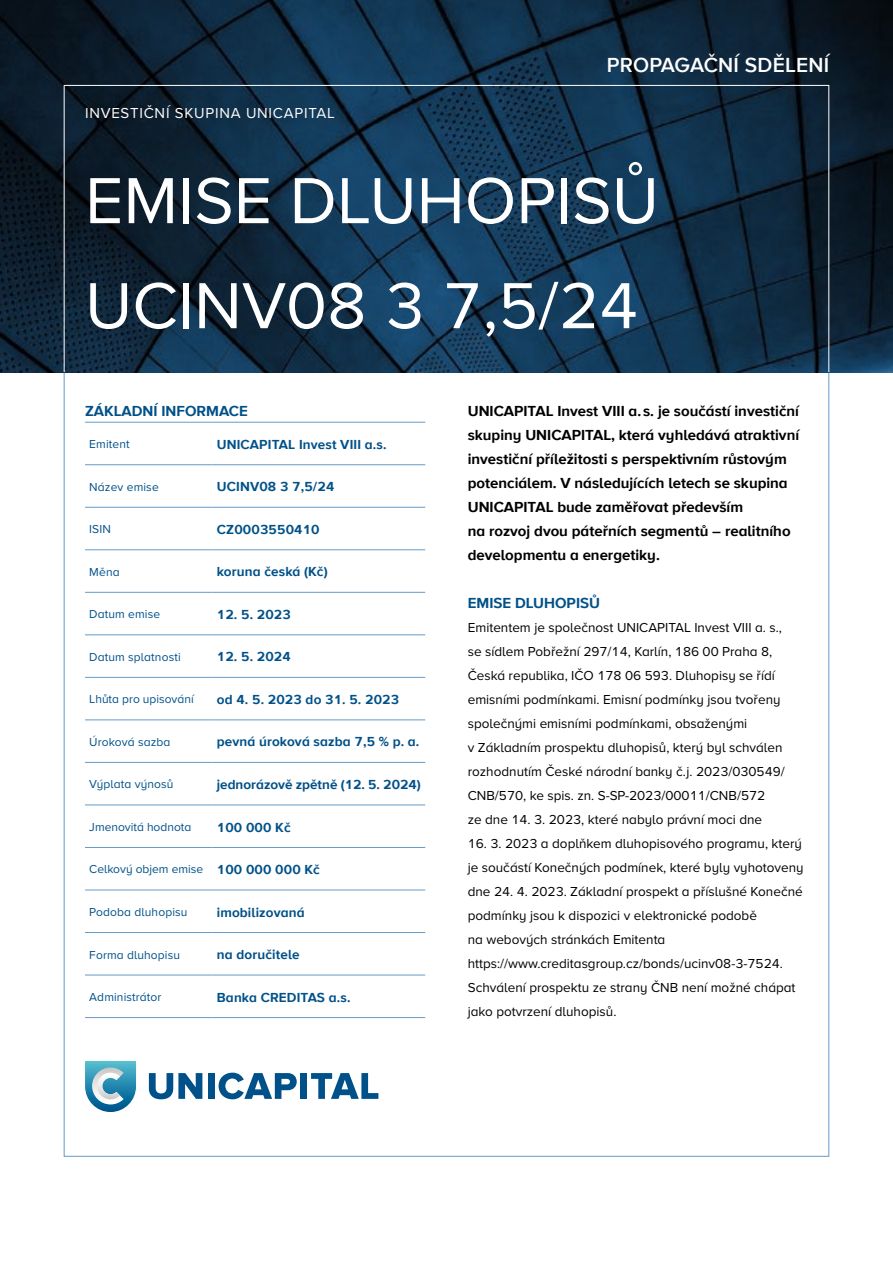
<style>
.page{position:relative;width:893px;height:1263px;background:#fff}
.page>*{position:absolute;margin:0;border:0;box-sizing:border-box;transform-origin:0 0}
.t1{font:67.5px/105px "Proxima Nova A";color:#fff}
.t2{font:600 21px "Proxima Nova A";letter-spacing:.01em;color:#fff}
.t3{font:700 15px/24px "Proxima Nova A";color:#000}
.t4{font:700 15px "Proxima Nova A";color:#005189}
.t5{font:15px "Proxima Nova A";letter-spacing:.05em;color:#fff}
.t6{font:13.5px/24px "Proxima Nova A";color:#000}
.t7{font:700 13.5px "Proxima Nova A";letter-spacing:.01em;color:#005189}
.t8{font:12px "Proxima Nova A";letter-spacing:.01em;color:#005189}
.s1{font-weight:700;font-size:13.5px}
</style>
<div class="page">
<img style="left:0;top:0;width:893px;height:372px">
<hr style="left:85px;top:422px;width:128px;height:1px;background:#659aca">
<hr style="left:213px;top:422px;width:212px;height:1px;background:#659aca">
<hr style="left:85px;top:464px;width:128px;height:1px;background:#659aca">
<hr style="left:213px;top:464px;width:212px;height:1px;background:#659aca">
<hr style="left:85px;top:507px;width:128px;height:1px;background:#659aca">
<hr style="left:213px;top:507px;width:212px;height:1px;background:#659aca">
<hr style="left:85px;top:592px;width:128px;height:1px;background:#659aca">
<hr style="left:213px;top:592px;width:212px;height:1px;background:#659aca">
<hr style="left:85px;top:634px;width:128px;height:1px;background:#659aca">
<hr style="left:213px;top:634px;width:212px;height:1px;background:#659aca">
<hr style="left:85px;top:677px;width:128px;height:1px;background:#659aca">
<hr style="left:213px;top:677px;width:212px;height:1px;background:#659aca">
<hr style="left:85px;top:549px;width:128px;height:1px;background:#659aca">
<hr style="left:213px;top:549px;width:212px;height:1px;background:#659aca">
<hr style="left:85px;top:719px;width:128px;height:1px;background:#659aca">
<hr style="left:213px;top:719px;width:212px;height:1px;background:#659aca">
<hr style="left:85px;top:762px;width:128px;height:1px;background:#659aca">
<hr style="left:213px;top:762px;width:212px;height:1px;background:#659aca">
<hr style="left:85px;top:804px;width:128px;height:1px;background:#659aca">
<hr style="left:213px;top:804px;width:212px;height:1px;background:#659aca">
<hr style="left:85px;top:847px;width:128px;height:1px;background:#659aca">
<hr style="left:213px;top:847px;width:212px;height:1px;background:#659aca">
<hr style="left:85px;top:890px;width:128px;height:1px;background:#659aca">
<hr style="left:213px;top:890px;width:212px;height:1px;background:#659aca">
<hr style="left:85px;top:932px;width:128px;height:1px;background:#659aca">
<hr style="left:213px;top:932px;width:212px;height:1px;background:#659aca">
<hr style="left:85px;top:975px;width:128px;height:1px;background:#659aca">
<hr style="left:213px;top:975px;width:212px;height:1px;background:#659aca">
<hr style="left:85px;top:1017px;width:128px;height:1px;background:#659aca">
<hr style="left:213px;top:1017px;width:212px;height:1px;background:#659aca">
<svg style="left:149px;top:1073px;width:53px;height:26px"></svg>
<div style="left:208px;top:1073px;width:6px;height:26px;background:#005189"></div>
<svg style="left:219px;top:1073px;width:78px;height:26px"></svg>
<div style="left:300px;top:1073px;width:7px;height:26px;background:#005189"></div>
<svg style="left:311px;top:1073px;width:67px;height:26px"></svg>
<svg style="left:85px;top:1061px;width:51px;height:51px"></svg>
<p class="t5" style="left:85px;top:104px;width:251px">INVESTIČNÍ SKUPINA UNICAPITAL</p>
<h2 class="t2" style="left:607px;top:52px;width:224px">PROPAGAČNÍ SDĚLENÍ</h2>
<h1 class="t1" style="left:85px;top:150px;width:575px">EMISE DLUHOPISŮ<br>UCINV08 3 7,5/24</h1>
<p class="t4" style="left:85px;top:402px;width:164px">ZÁKLADNÍ INFORMACE</p>
<p class="t8" style="left:89px;top:437px;width:42px">Emitent</p>
<p class="t7" style="left:217px;top:436px;width:171px">UNICAPITAL Invest VIII a.s.</p>
<p class="t8" style="left:89px;top:480px;width:71px">Název emise</p>
<p class="t7" style="left:217px;top:479px;width:119px">UCINV08 3 7,5/24</p>
<p class="t8" style="left:89px;top:522px;width:23px">ISIN</p>
<p class="t7" style="left:217px;top:521px;width:104px">CZ0003550410</p>
<p class="t8" style="left:89px;top:565px;width:32px">Měna</p>
<p class="t7" style="left:217px;top:564px;width:112px">koruna česká (Kč)</p>
<p class="t8" style="left:89px;top:607px;width:72px">Datum emise</p>
<p class="t7" style="left:217px;top:606px;width:76px">12. 5. 2023</p>
<p class="t8" style="left:89px;top:650px;width:93px">Datum splatnosti</p>
<p class="t7" style="left:217px;top:649px;width:76px">12. 5. 2024</p>
<p class="t8" style="left:89px;top:692px;width:106px">Lhůta pro upisování</p>
<p class="t7" style="left:217px;top:691px;width:184px">od 4. 5. 2023 do 31. 5. 2023</p>
<p class="t8" style="left:89px;top:735px;width:83px">Úroková sazba</p>
<p class="t7" style="left:217px;top:734px;width:204px">pevná úroková sazba 7,5 % p. a.</p>
<p class="t8" style="left:89px;top:777px;width:86px">Výplata výnosů</p>
<p class="t7" style="left:217px;top:776px;width:206px">jednorázově zpětně (12. 5. 2024)</p>
<p class="t8" style="left:89px;top:820px;width:104px">Jmenovitá hodnota</p>
<p class="t7" style="left:217px;top:819px;width:75px">100 000 Kč</p>
<p class="t8" style="left:89px;top:862px;width:232px">Celkový objem emise <span class="s1">100 000 000 Kč</span></p>
<p class="t8" style="left:89px;top:905px;width:100px">Podoba dluhopisu</p>
<p class="t7" style="left:217px;top:904px;width:89px">imobilizovaná</p>
<p class="t8" style="left:89px;top:947px;width:92px">Forma dluhopisu</p>
<p class="t7" style="left:217px;top:946px;width:84px">na doručitele</p>
<p class="t8" style="left:89px;top:990px;width:74px">Administrátor</p>
<p class="t7" style="left:217px;top:989px;width:135px">Banka CREDITAS a.s.</p>
<p class="t3" style="left:468px;top:399px;width:333px">UNICAPITAL Invest VIII a. s. je součástí investiční skupiny UNICAPITAL, která vyhledává atraktivní investiční příležitosti s perspektivním růstovým potenciálem. V následujících letech se skupina UNICAPITAL bude zaměřovat především<br>na rozvoj dvou páteřních segmentů – realitního developmentu a energetiky.</p>
<p class="t4" style="left:468px;top:594px;width:134px">EMISE DLUHOPISŮ</p>
<p class="t6" style="left:468px;top:616px;width:319px">Emitentem je společnost UNICAPITAL Invest VIII a. s., se sídlem Pobřežní 297/14, Karlín, 186 00 Praha 8, Česká republika, IČO 178 06 593. Dluhopisy se řídí emisními podmínkami. Emisní podmínky jsou tvořeny společnými emisními podmínkami, obsaženými<br>v Základním prospektu dluhopisů, který byl schválen rozhodnutím České národní banky č.j. 2023/030549/ CNB/570, ke spis. zn. S-SP-2023/00011/CNB/572<br>ze dne 14. 3. 2023, které nabylo právní moci dne</p>
<p class="t6" style="left:468px;top:832px;width:337px">16. 3. 2023 a doplňkem dluhopisového programu, který je součástí Konečných podmínek, které byly vyhotoveny dne 24. 4. 2023. Základní prospekt a příslušné Konečné podmínky jsou k dispozici v elektronické podobě<br>na webových stránkách Emitenta https://www.creditasgroup.cz/bonds/ucinv08-3-7524.<br>Schválení prospektu ze strany ČNB není možné chápat jako potvrzení dluhopisů.</p>
</div>
